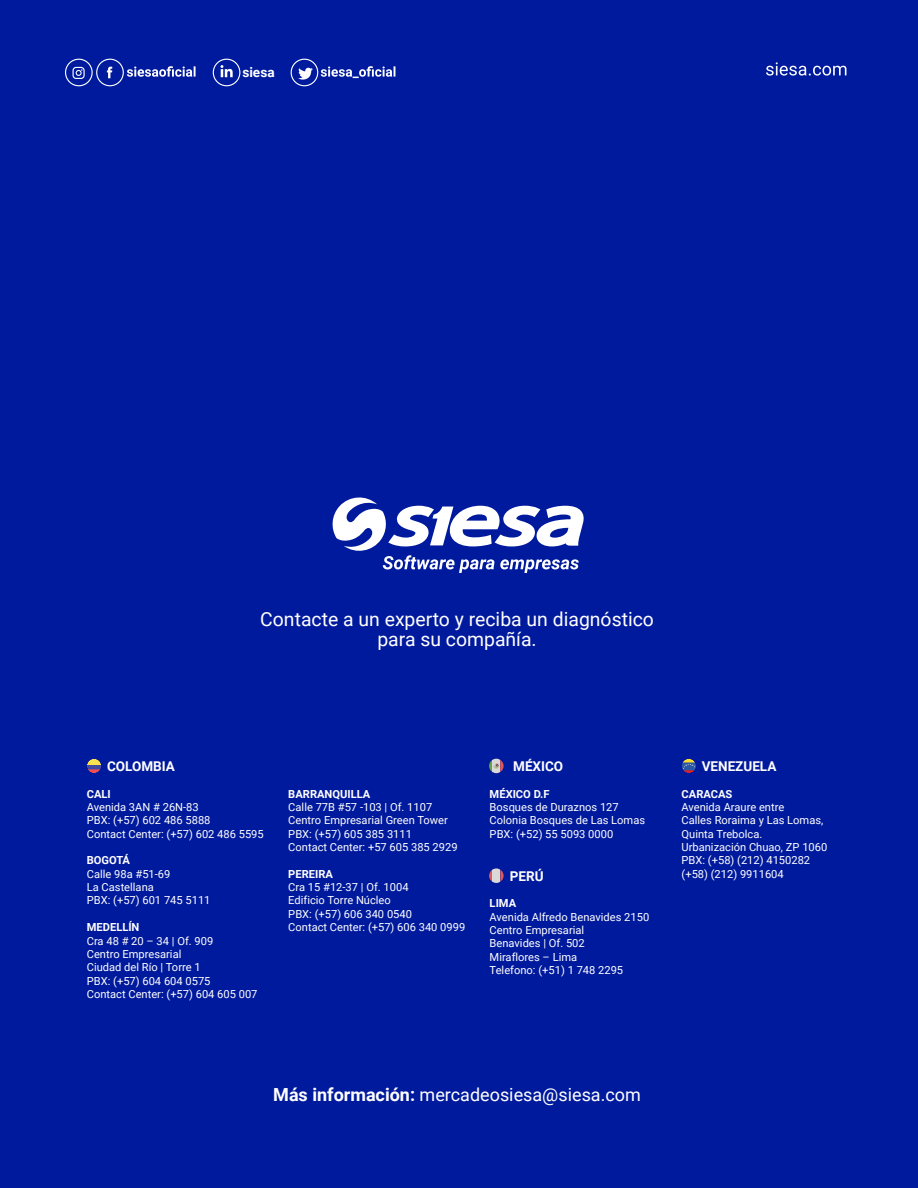
<style>
.page{position:relative;width:918px;height:1188px;background:#001a9d}
.page>*{position:absolute;margin:0;border:0;box-sizing:border-box;transform-origin:0 0}
.t1{font:19.35px/20.4px "Roboto";color:#fff;text-align:center}
.t2{font:18px "Roboto";color:#fff}
.t3{font:700 13.65px "Roboto";color:#fff}
.t4{font:700 13.5px "Roboto";color:#fff}
.t5{font:11.1px/13.4px "Roboto";color:#fff}
.t6{font:700 11.1px "Roboto";color:#fff}
.s1{font-weight:700}
</style>
<div class="page">
<svg style="left:321px;top:66px;width:74px;height:12px"></svg>
<svg style="left:298px;top:68px;width:15px;height:12px"></svg>
<div style="left:291px;top:59px;width:27px;height:27px;border:1px solid #fff;border-radius:50%"></div>
<svg style="left:221px;top:65px;width:12px;height:12px"></svg>
<div style="left:213px;top:59px;width:27px;height:27px;border:1px solid #fff;border-radius:50%"></div>
<svg style="left:127px;top:66px;width:69px;height:11px"></svg>
<svg style="left:107px;top:67px;width:5px;height:11px"></svg>
<svg style="left:73px;top:67px;width:12px;height:12px"></svg>
<div style="left:96px;top:59px;width:28px;height:27px;border:1px solid #fff;border-radius:50%"></div>
<div style="left:65px;top:59px;width:28px;height:27px;border:1px solid #fff;border-radius:50%"></div>
<svg style="left:766px;top:62px;width:80px;height:14px"></svg>
<svg style="left:489px;top:870px;width:3px;height:12px"></svg>
<div style="left:492px;top:868px;width:8px;height:15px;background:#dbd8d8"></div>
<svg style="left:500px;top:869px;width:4px;height:13px"></svg>
<img style="left:682px;top:759px;width:14px;height:14px;border-radius:7px">
<img style="left:87px;top:759px;width:14px;height:14px;border-radius:7px">
<svg style="left:489px;top:759px;width:15px;height:14px"></svg>
<svg style="left:332px;top:497px;width:252px;height:76px"></svg>
<p class="t3" style="left:242px;top:66px;width:34px">siesa</p>
<h1 class="t1" style="left:260px;top:610px;width:395px">Contacte a un experto y reciba un diagnóstico para su compañía.</h1>
<p class="t4" style="left:107px;top:761px;width:69px">COLOMBIA</p>
<p class="t6" style="left:87px;top:789px;width:26px">CALI</p>
<p class="t5" style="left:87px;top:801px;width:178px">Avenida 3AN # 26N-83<br>PBX: (+57) 602 486 5888<br>Contact Center: (+57) 602 486 5595</p>
<p class="t6" style="left:87px;top:856px;width:45px">BOGOTÁ</p>
<p class="t5" style="left:87px;top:868px;width:125px">Calle 98a #51-69<br>La Castellana<br>PBX: (+57) 601 745 5111</p>
<p class="t6" style="left:87px;top:923px;width:54px">MEDELLÍN</p>
<p class="t5" style="left:87px;top:935px;width:172px">Cra 48 # 20 – 34 | Of. 909<br>Centro Empresarial<br>Ciudad del Río | Torre 1<br>PBX: (+57) 604 604 0575<br>Contact Center: (+57) 604 605 007</p>
<p class="t6" style="left:288px;top:789px;width:84px">BARRANQUILLA</p>
<p class="t5" style="left:288px;top:801px;width:171px">Calle 77B #57 -103 | Of. 1107<br>Centro Empresarial Green Tower<br>PBX: (+57) 605 385 3111<br>Contact Center: +57 605 385 2929</p>
<p class="t6" style="left:288px;top:869px;width:46px">PEREIRA</p>
<p class="t5" style="left:288px;top:881px;width:178px">Cra 15 #12-37 | Of. 1004<br>Edificio Torre Núcleo<br>PBX: (+57) 606 340 0540<br>Contact Center: (+57) 606 340 0999</p>
<p class="t4" style="left:513px;top:761px;width:52px">MÉXICO</p>
<p class="t6" style="left:490px;top:789px;width:61px">MÉXICO D.F</p>
<p class="t5" style="left:490px;top:801px;width:157px">Bosques de Duraznos 127<br>Colonia Bosques de Las Lomas<br>PBX: (+52) 55 5093 0000</p>
<p class="t4" style="left:510px;top:870px;width:35px">PERÚ</p>
<p class="t6" style="left:490px;top:899px;width:28px">LIMA</p>
<p class="t5" style="left:490px;top:911px;width:161px">Avenida Alfredo Benavides 2150<br>Centro Empresarial<br>Benavides | Of. 502<br>Miraflores – Lima<br>Telefono: (+51) 1 748 2295</p>
<p class="t4" style="left:702px;top:761px;width:76px">VENEZUELA</p>
<p class="t6" style="left:682px;top:789px;width:52px">CARACAS</p>
<p class="t5" style="left:682px;top:801px;width:147px">Avenida Araure entre<br>Calles Roraima y Las Lomas,<br>Quinta Trebolca.<br>Urbanización Chuao, ZP 1060<br>PBX: (+58) (212) 4150282 (+58) (212) 9911604</p>
<h2 class="t2" style="left:273px;top:1087px;width:369px"><span class="s1">Más información:</span> mercadeosiesa@siesa.com</h2>
</div>
